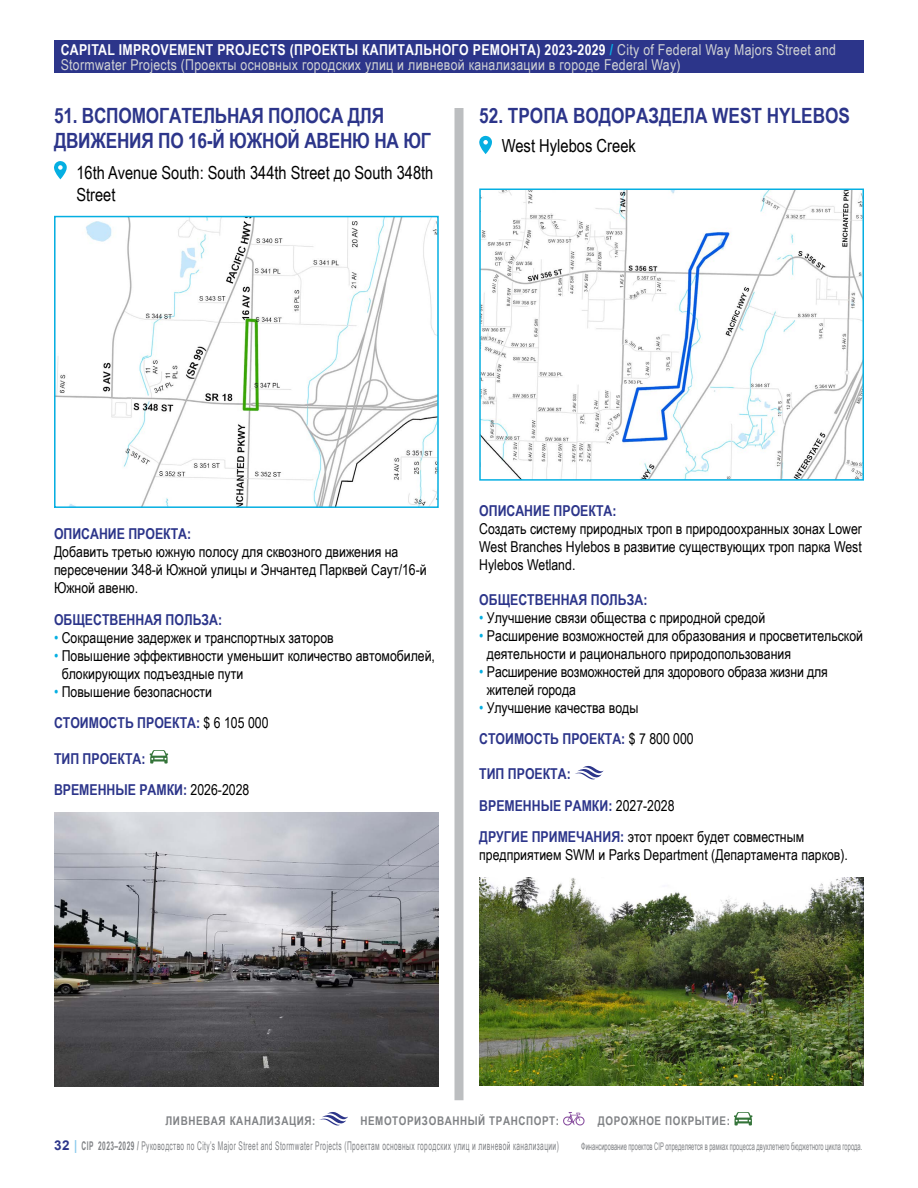
<style>
.page{position:relative;width:918px;height:1188px;background:#fff}
.page>*{position:absolute;margin:0;border:0;box-sizing:border-box;transform-origin:0 0}
.t1{font:700 21px/25.2px "Arial Narrow";letter-spacing:-.01em;color:#2c358a}
.Location{font:18px/21.6px "Arial Narrow";color:#000}
.Body_Text{font:15px/18px "Arial Narrow";color:#000}
.Body_Text-2{font:700 15px "Arial Narrow";color:#2c358a}
.t2{font:15px/15px "Arial Narrow";letter-spacing:.02em;color:#d1d3d4}
.t3{font:12px "Arial Narrow";letter-spacing:.05em;color:#808285;scale:.67 1}
.t4{font:700 12px "Arial Narrow";letter-spacing:.05em;color:#808285}
.t5{font:10.5px "Arial Narrow";color:#808285;scale:.67 1}
.s1{font-weight:700;color:#fff}
.s2{font-weight:700;color:#05afe2}
.s3{color:#05afe2}
.s4{font-weight:400;color:#000}
.s5{font-weight:700;color:#2c358a}
.s6{font-family:"Arial";font-weight:700;font-size:13.5px;color:#2c358a}
.s7{font-weight:700;font-size:13.5px;color:#89c9ec}
.s8{font-weight:700}
</style>
<div class="page">
<div style="left:54px;top:40px;width:810px;height:33px;background:#2c358a"></div>
<div style="left:454px;top:108px;width:10px;height:992px;background:#bcbec0"></div>
<svg style="left:319px;top:1112px;width:29px;height:14px"></svg>
<svg style="left:563px;top:1112px;width:22px;height:14px"></svg>
<svg style="left:734px;top:1112px;width:19px;height:14px"></svg>
<svg style="left:479px;top:135px;width:13px;height:19px"></svg>
<img style="left:482px;top:192px;width:379px;height:286px">
<div style="left:479px;top:189px;width:385px;height:292px;border:2px solid #05afe2"></div>
<svg style="left:575px;top:766px;width:28px;height:14px"></svg>
<img style="left:479px;top:878px;width:385px;height:207px">
<svg style="left:54px;top:161px;width:13px;height:18px"></svg>
<img style="left:57px;top:219px;width:379px;height:286px">
<div style="left:54px;top:216px;width:385px;height:292px;border:2px solid #05afe2"></div>
<svg style="left:149px;top:750px;width:19px;height:14px"></svg>
<img style="left:54px;top:812px;width:385px;height:274px">
<p class="t2" style="left:61px;top:42px;width:777px"><span class="s1">CAPITAL IMPROVEMENT PROJECTS (ПРОЕКТЫ КАПИТАЛЬНОГО РЕМОНТА) 2023-2029</span> <span class="s2">/</span> City of Federal Way Majors Street and<br>Stormwater Projects (Проекты основных городских улиц и ливневой канализации в городе Federal Way)</p>
<p class="t1" style="left:54px;top:102px;width:379px">51. ВСПОМОГАТЕЛЬНАЯ ПОЛОСА ДЛЯ<br>ДВИЖЕНИЯ ПО 16-Й ЮЖНОЙ АВЕНЮ НА ЮГ</p>
<p class="Location" style="left:76px;top:162px;width:358px">16th Avenue South: South 344th Street до South 348th<br>Street</p>
<p class="t1" style="left:479px;top:102px;width:372px">52. ТРОПА ВОДОРАЗДЕЛА WEST HYLEBOS</p>
<p class="Location" style="left:502px;top:134px;width:136px">West Hylebos Creek</p>
<p class="Body_Text-2" style="left:54px;top:523px;width:139px">ОПИСАНИЕ ПРОЕКТА:</p>
<p class="Body_Text" style="left:54px;top:543px;width:374px">Добавить третью южную полосу для сквозного движения на пересечении 348-й Южной улицы и Энчантед Парквей Саут/16-й<br>Южной авеню.</p>
<p class="Body_Text-2" style="left:54px;top:608px;width:170px">ОБЩЕСТВЕННАЯ ПОЛЬЗА:</p>
<p class="Body_Text" style="left:54px;top:628px;width:281px"><span class="s3">•</span> Сокращение задержек и транспортных заторов</p>
<p class="Body_Text" style="left:62px;top:646px;width:375px;text-indent:-8px"><span class="s3">•</span> Повышение эффективности уменьшит количество автомобилей, блокирующих подъездные пути</p>
<p class="Body_Text" style="left:54px;top:682px;width:160px"><span class="s3">•</span> Повышение безопасности</p>
<p class="Body_Text-2" style="left:54px;top:712px;width:216px">СТОИМОСТЬ ПРОЕКТА: <span class="s4">$ 6 105 000</span></p>
<p class="Body_Text-2" style="left:54px;top:747px;width:93px">ТИП ПРОЕКТА:</p>
<p class="Body_Text-2" style="left:54px;top:778px;width:197px">ВРЕМЕННЫЕ РАМКИ: <span class="s4">2026-2028</span></p>
<p class="Body_Text-2" style="left:479px;top:499px;width:139px">ОПИСАНИЕ ПРОЕКТА:</p>
<p class="Body_Text" style="left:479px;top:519px;width:384px;text-align:justify">Создать систему природных троп в природоохранных зонах Lower West Branches Hylebos в развитие существующих троп парка West Hylebos Wetland.</p>
<p class="Body_Text-2" style="left:479px;top:588px;width:170px">ОБЩЕСТВЕННАЯ ПОЛЬЗА:</p>
<p class="Body_Text" style="left:479px;top:608px;width:287px"><span class="s3">•</span> Улучшение связи общества с природной средой</p>
<p class="Body_Text" style="left:487px;top:626px;width:378px;text-indent:-8px"><span class="s3">•</span> Расширение возможностей для образования и просветительской деятельности и рационального природопользования</p>
<p class="Body_Text" style="left:487px;top:662px;width:342px;text-indent:-8px"><span class="s3">•</span> Расширение возможностей для здорового образа жизни для жителей города</p>
<p class="Body_Text" style="left:479px;top:698px;width:161px"><span class="s3">•</span> Улучшение качества воды</p>
<p class="Body_Text-2" style="left:479px;top:728px;width:216px">СТОИМОСТЬ ПРОЕКТА: <span class="s4">$ 7 800 000</span></p>
<p class="Body_Text-2" style="left:479px;top:763px;width:93px">ТИП ПРОЕКТА:</p>
<p class="Body_Text-2" style="left:479px;top:794px;width:197px">ВРЕМЕННЫЕ РАМКИ: <span class="s4">2027-2028</span></p>
<p class="Body_Text" style="left:479px;top:828px;width:370px"><span class="s5">ДРУГИЕ ПРИМЕЧАНИЯ:</span> этот проект будет совместным предприятием SWM и Parks Department (Департамента парков).</p>
<p class="t4" style="left:165px;top:1112px;width:152px">ЛИВНЕВАЯ КАНАЛИЗАЦИЯ:</p>
<p class="t4" style="left:360px;top:1112px;width:200px">НЕМОТОРИЗОВАННЫЙ ТРАНСПОРТ:</p>
<p class="t4" style="left:598px;top:1112px;width:134px">ДОРОЖНОЕ ПОКРЫТИЕ:</p>
<p class="t3" style="left:54px;top:1137px;width:755px"><span class="s6">32</span> <span class="s7">|</span> <span class="s8">CIP 2023–2029 /</span> Руководство по City’s Major Street and Stormwater Projects (Проектам основных городских улиц и ливневой канализации)</p>
<p class="t5" style="left:581px;top:1138px;width:421px">Финансирование проектов CIP определяется в рамках процесса двухлетнего бюджетного цикла города.</p>
</div>
